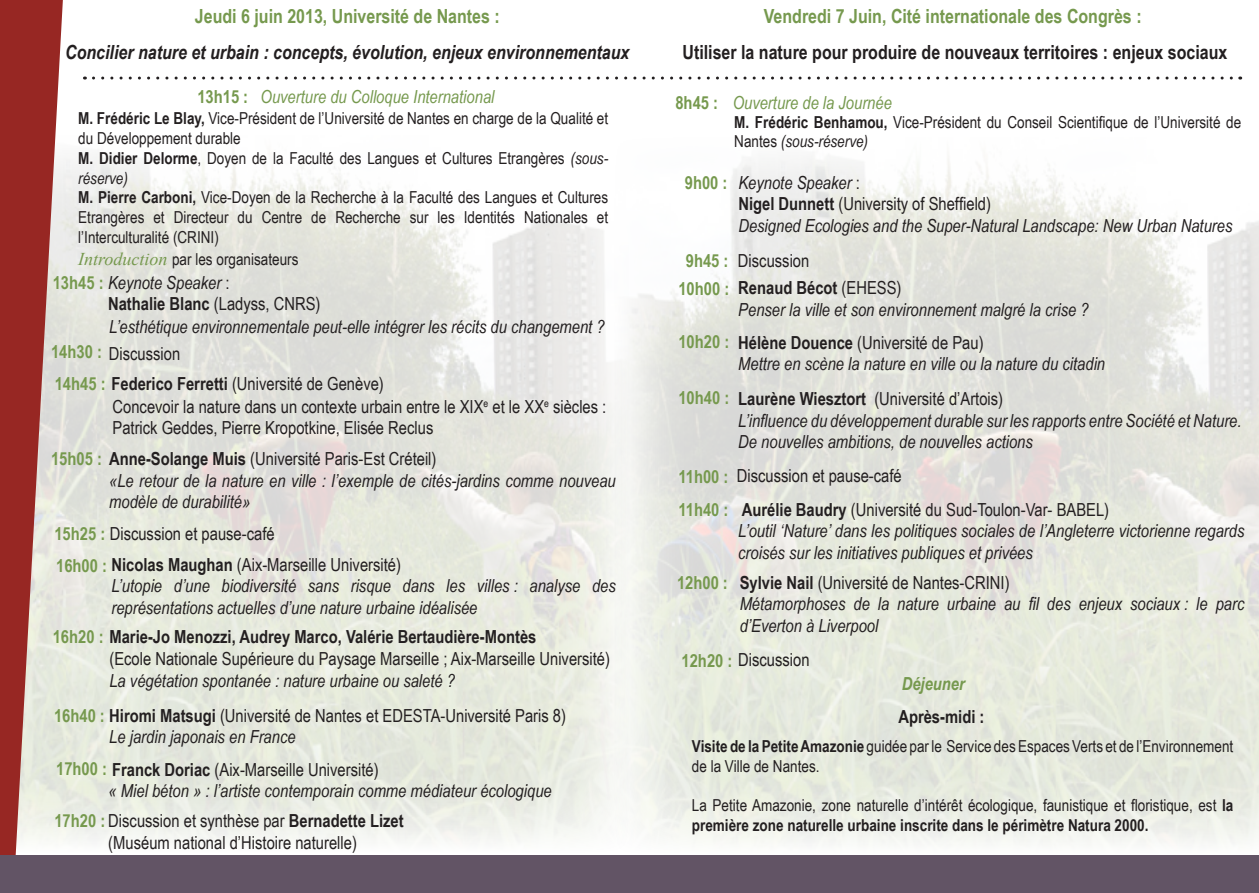
<style>
.page{position:relative;width:1259px;height:893px;background:#fff}
.page>*{position:absolute;margin:0;border:0;box-sizing:border-box;transform-origin:0 0}
.t1{font:700 19.5px "Arial Narrow";color:#76994e}
.t2{font:italic 700 19.5px "Arial Narrow";color:#231f20}
.t3{font:700 19.5px "Arial Narrow";color:#231f20}
.HTML_Preformatted{font:italic 18px/21.6px "Arial Narrow";color:#231f20}
.HTML_Preformatted-2{font:18px/21.6px "Arial Narrow";color:#231f20}
.WW-Standard{font:700 18px "Arial Narrow";color:#231f20}
.WW-Standard-2{font:18px "Arial Narrow";color:#231f20}
.t4{font:700 18px "Arial Narrow";color:#76994e}
.HTML_Preformatted-3{font:italic 18px "Arial Narrow";color:#76994e}
.WW-Standard-3{font:italic 18px "Arial Narrow";color:#231f20}
.t5{font:italic 700 18px "Arial Narrow";color:#76994e}
.t6{font:16.5px/19.8px "Arial Narrow";color:#231f20}
.s1{font-weight:700}
.s2{font-style:italic}
.s3{font-family:"Times New Roman";font-style:italic;font-size:18px;color:#76994e}
.s4{font-weight:700;font-style:normal;color:#76994e}
.s5{font-style:normal}
.s6{font-weight:400}
.s7{font-weight:700;color:#76994e}
.s8{color:#76994e}
</style>
<div class="page">
<svg style="left:0;top:0;width:63px;height:855px;background:#b5706a"></svg>
<svg style="left:93px;top:77px;width:1147px;height:3px"></svg>
<div style="left:0;top:855px;width:1259px;height:38px;background:#625465"></div>
<p class="t1" style="left:195px;top:1px;width:306px">Jeudi 6 juin 2013, Université de Nantes :</p>
<p class="t2" style="left:65px;top:38px;width:566px">Concilier nature et urbain : concepts, évolution, enjeux environnementaux</p>
<p class="t4" style="left:197px;top:83px;width:52px">13h15 :</p>
<p class="HTML_Preformatted-3" style="left:260px;top:84px;width:235px">Ouverture du Colloque International</p>
<p class="t6" style="left:78px;top:108px;width:531px"><span class="s1">M. Frédéric Le Blay,</span> Vice-Président de l’Université de Nantes en charge de la Qualité et du Développement durable</p>
<p class="t6" style="left:78px;top:148px;width:531px"><span class="s1">M. Didier Delorme</span>, Doyen de la Faculté des Langues et Cultures Etrangères <span class="s2">(sous&shy;réserve)</span></p>
<p class="t6" style="left:78px;top:187px;width:531px;text-align:justify"><span class="s1">M. Pierre Carboni,</span> Vice-Doyen de la Recherche à la Faculté des Langues et Cultures Etrangères et Directeur du Centre de Recherche sur les Identités Nationales et l’Interculturalité (CRINI)</p>
<p class="t6" style="left:78px;top:248px;width:222px"><span class="s3">Introduction</span> par les organisateurs</p>
<p class="HTML_Preformatted" style="left:53px;top:271px;width:178px"><span class="s4">13h45 :</span> Keynote Speaker <span class="s5">:</span></p>
<p class="WW-Standard" style="left:108px;top:290px;width:214px">Nathalie Blanc <span class="s6">(Ladyss, CNRS)</span></p>
<p class="HTML_Preformatted" style="left:109px;top:315px;width:497px">L’esthétique environnementale peut-elle intégrer les récits du changement ?</p>
<p class="HTML_Preformatted-2" style="left:51px;top:342px;width:131px"><span class="s7">14h30 :</span> Discussion</p>
<p class="HTML_Preformatted-2" style="left:55px;top:372px;width:331px"><span class="s7">14h45 :</span> <span class="s1">Federico Ferretti</span> (Université de Genève)</p>
<p class="HTML_Preformatted-2" style="left:113px;top:395px;width:495px">Concevoir la nature dans un contexte urbain entre le XIX<sup>e</sup> et le XX<sup>e</sup> siècles :<br>Patrick Geddes, Pierre Kropotkine, Elisée Reclus</p>
<p class="HTML_Preformatted" style="left:109px;top:469px;width:508px">«Le retour de la nature en ville : l’exemple de cités-jardins comme nouveau modèle de durabilité»</p>
<p class="HTML_Preformatted-2" style="left:51px;top:447px;width:387px"><span class="s7">15h05 :</span> <span class="s1">Anne-Solange Muis</span> (Université Paris-Est Créteil)</p>
<p class="HTML_Preformatted-2" style="left:54px;top:522px;width:222px"><span class="s7">15h25 :</span> Discussion et pause-café</p>
<p class="HTML_Preformatted-2" style="left:56px;top:553px;width:346px"><span class="s7">16h00 :</span> <span class="s1">Nicolas Maughan</span> (Aix-Marseille Université)</p>
<p class="HTML_Preformatted" style="left:111px;top:575px;width:506px">L’utopie d’une biodiversité sans risque dans les villes : analyse des représentations actuelles d’une nature urbaine idéalisée</p>
<p class="WW-Standard-2" style="left:109px;top:645px;width:502px">(Ecole Nationale Supérieure du Paysage Marseille ; Aix-Marseille Université)</p>
<p class="WW-Standard-3" style="left:109px;top:668px;width:347px">La végétation spontanée : nature urbaine ou saleté ?</p>
<p class="WW-Standard" style="left:53px;top:623px;width:485px"><span class="s8">16h20 :</span> Marie-Jo Menozzi, Audrey Marco, Valérie Bertaudière-Montès</p>
<p class="HTML_Preformatted-2" style="left:54px;top:704px;width:513px"><span class="s7">16h40 :</span> <span class="s1">Hiromi Matsugi</span> (Université de Nantes et EDESTA-Université Paris 8)</p>
<p class="HTML_Preformatted-2" style="left:56px;top:758px;width:324px"><span class="s7">17h00 :</span> <span class="s1">Franck Doriac</span> (Aix-Marseille Université)</p>
<p class="HTML_Preformatted-2" style="left:54px;top:809px;width:351px"><span class="s7">17h20 :</span> Discussion et synthèse par <span class="s1">Bernadette Lizet</span></p>
<p class="HTML_Preformatted" style="left:109px;top:726px;width:188px">Le jardin japonais en France</p>
<p class="HTML_Preformatted" style="left:109px;top:780px;width:445px">« Miel béton » : l’artiste contemporain comme médiateur écologique</p>
<p class="HTML_Preformatted-2" style="left:108px;top:831px;width:250px">(Muséum national d’Histoire naturelle)</p>
<p class="t1" style="left:764px;top:1px;width:379px">Vendredi 7 Juin, Cité internationale des Congrès :</p>
<p class="t3" style="left:682px;top:38px;width:546px">Utiliser la nature pour produire de nouveaux territoires : enjeux sociaux</p>
<p class="t4" style="left:675px;top:90px;width:44px">8h45 :</p>
<p class="HTML_Preformatted-3" style="left:732px;top:91px;width:161px">Ouverture de la Journée</p>
<p class="t6" style="left:734px;top:111px;width:508px"><span class="s1">M. Frédéric Benhamou,</span> Vice-Président du Conseil Scientifique de l’Université de<br>Nantes <span class="s2">(sous-réserve)</span></p>
<p class="HTML_Preformatted" style="left:738px;top:171px;width:123px">Keynote Speaker <span class="s5">:</span></p>
<p class="HTML_Preformatted-2" style="left:738px;top:193px;width:254px"><span class="s1">Nigel Dunnett</span> (University of Sheffield)</p>
<p class="HTML_Preformatted" style="left:738px;top:215px;width:495px">Designed Ecologies and the Super-Natural Landscape: New Urban Natures</p>
<p class="HTML_Preformatted-2" style="left:738px;top:249px;width:73px">Discussion</p>
<p class="WW-Standard" style="left:738px;top:274px;width:165px">Renaud Bécot <span class="s6">(EHESS)</span></p>
<p class="HTML_Preformatted" style="left:738px;top:299px;width:352px">Penser la ville et son environnement malgré la crise ?</p>
<p class="HTML_Preformatted-2" style="left:738px;top:331px;width:247px"><span class="s1">Hélène Douence</span> (Université de Pau)</p>
<p class="HTML_Preformatted" style="left:738px;top:353px;width:368px">Mettre en scène la nature en ville ou la nature du citadin</p>
<p class="HTML_Preformatted-2" style="left:738px;top:387px;width:266px"><span class="s1">Laurène Wiesztort</span> (Université d’Artois)</p>
<p class="HTML_Preformatted" style="left:738px;top:409px;width:505px">L’influence du développement durable sur les rapports entre Société et Nature.<br>De nouvelles ambitions, de nouvelles actions</p>
<p class="HTML_Preformatted-2" style="left:737px;top:464px;width:166px">Discussion et pause-café</p>
<p class="HTML_Preformatted-2" style="left:742px;top:498px;width:369px"><span class="s1">Aurélie Baudry</span> (Université du Sud-Toulon-Var- BABEL)</p>
<p class="HTML_Preformatted" style="left:738px;top:520px;width:507px">L’outil ‘Nature’ dans les politiques sociales de l’Angleterre victorienne regards croisés sur les initiatives publiques et privées</p>
<p class="HTML_Preformatted-2" style="left:739px;top:571px;width:271px"><span class="s1">Sylvie Nail</span> (Université de Nantes-CRINI)</p>
<p class="HTML_Preformatted" style="left:739px;top:593px;width:506px">Métamorphoses de la nature urbaine au fil des enjeux sociaux : le parc d’Everton à Liverpool</p>
<p class="HTML_Preformatted-2" style="left:681px;top:648px;width:130px"><span class="s7">12h20 :</span> Discussion</p>
<p class="t4" style="left:685px;top:169px;width:44px">9h00 :</p>
<p class="t4" style="left:686px;top:247px;width:44px">9h45 :</p>
<p class="t4" style="left:678px;top:275px;width:52px">10h00 :</p>
<p class="t4" style="left:678px;top:328px;width:52px">10h20 :</p>
<p class="t4" style="left:678px;top:384px;width:52px">10h40 :</p>
<p class="t4" style="left:678px;top:463px;width:52px">11h00 :</p>
<p class="t4" style="left:678px;top:496px;width:52px">11h40 :</p>
<p class="t4" style="left:677px;top:569px;width:52px">12h00 :</p>
<p class="t5" style="left:901px;top:670px;width:65px">Déjeuner</p>
<p class="WW-Standard" style="left:898px;top:703px;width:88px">Après-midi :</p>
<p class="t6" style="left:692px;top:736px;width:543px"><span class="s1">Visite de la Petite Amazonie</span> guidée par le Service des Espaces Verts et de l’Environnement de la Ville de Nantes.</p>
<p class="t6" style="left:692px;top:795px;width:543px">La Petite Amazonie, zone naturelle d’intérêt écologique, faunistique et floristique, est <span class="s1">la première zone naturelle urbaine inscrite dans le périmètre Natura 2000.</span></p>
</div>
